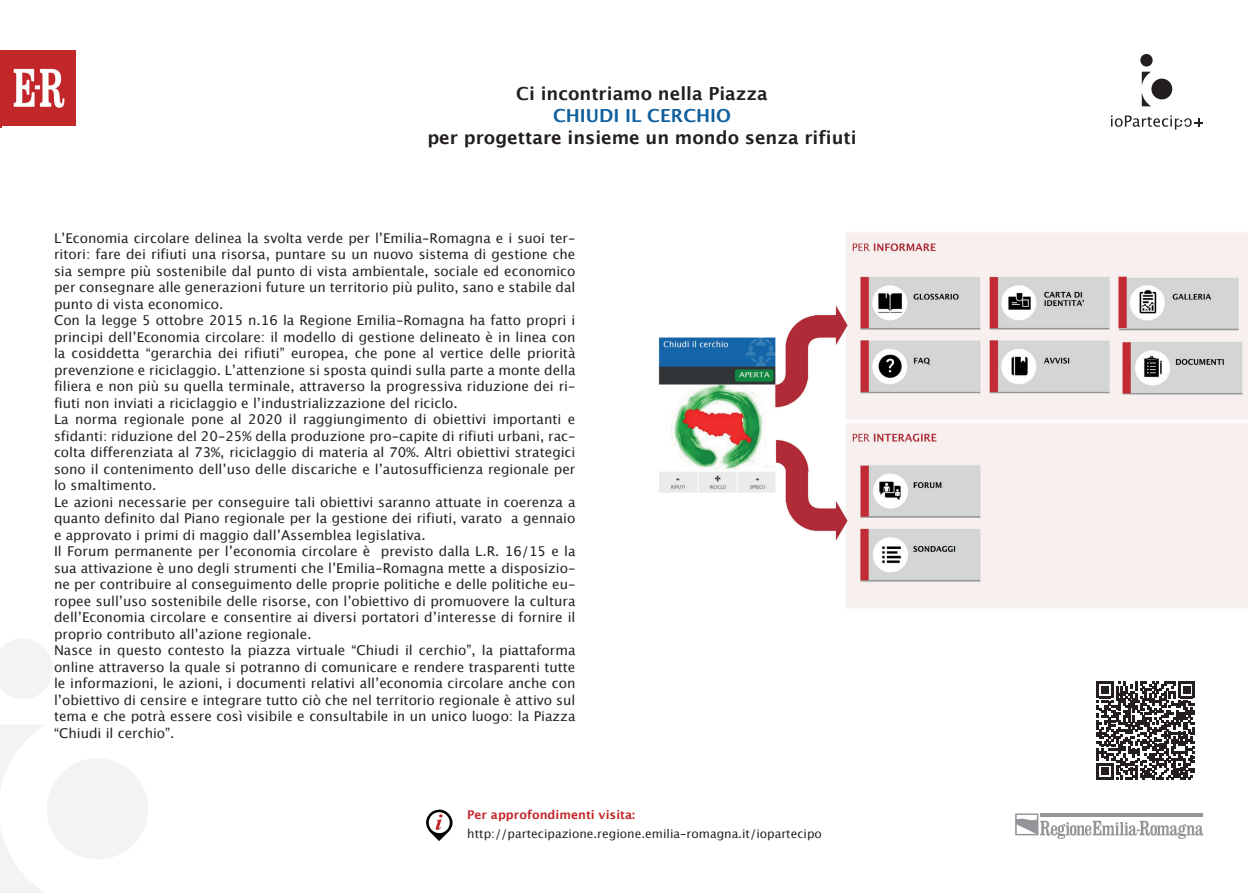
<style>
.page{position:relative;width:1259px;height:893px;background:#fff}
.page>*{position:absolute;margin:0;border:0;box-sizing:border-box;transform-origin:0 0}
.t1{font:700 18px "Lucida Grande";color:#231f20}
.t2{font:700 18px "Lucida Grande";color:#10609e}
.t3{font:13.5px/16.5px "Lucida Grande";color:#231f20}
.t4{font:12px "Lucida Grande";color:#231f20}
.t5{font:700 12px "Lucida Grande";color:#c12629}
</style>
<div class="page">
<svg style="left:0;top:639px;width:52px;height:60px"></svg>
<div style="left:47px;top:758px;width:101px;height:101px;background:#f2f3f4;border-radius:50%"></div>
<svg style="left:0;top:725px;width:44px;height:63px"></svg>
<svg style="left:0;top:829px;width:44px;height:64px"></svg>
<img style="left:0;top:50px;width:75px;height:76px">
<svg style="left:1111px;top:116px;width:92px;height:14px"></svg>
<svg style="left:1140px;top:54px;width:12px;height:12px"></svg>
<div style="left:1151px;top:79px;width:21px;height:20px;background:#231f20;border-radius:50%"></div>
<svg style="left:1141px;top:72px;width:10px;height:14px"></svg>
<svg style="left:1141px;top:92px;width:10px;height:14px"></svg>
<svg style="left:1015px;top:813px;width:188px;height:26px"></svg>
<img style="left:658px;top:232px;width:589px;height:376px">
<svg style="left:1096px;top:681px;width:99px;height:99px"></svg>
<hr style="left:0;top:52px;width:1px;height:75px;background:#c22629">
<svg style="left:426px;top:809px;width:27px;height:32px"></svg>
<h1 class="t1" style="left:516px;top:82px;width:253px">Ci incontriamo nella Piazza</h1>
<h1 class="t2" style="left:553px;top:103px;width:179px">CHIUDI IL CERCHIO</h1>
<h1 class="t1" style="left:427px;top:125px;width:431px">per progettare insieme un mondo senza rifiuti</h1>
<p class="t3" style="left:54px;top:230px;width:523px">L’Economia circolare delinea la svolta verde per l’Emilia-Romagna e i suoi ter&shy;ritori: fare dei rifiuti una risorsa, puntare su un nuovo sistema di gestione che sia sempre più sostenibile dal punto di vista ambientale, sociale ed economico per consegnare alle generazioni future un territorio più pulito, sano e stabile dal punto di vista economico.<br>Con la legge 5 ottobre 2015 n.16 la Regione Emilia-Romagna ha fatto propri i principi dell’Economia circolare: il modello di gestione delineato è in linea con la cosiddetta “gerarchia dei rifiuti” europea, che pone al vertice delle priorità prevenzione e riciclaggio. L’attenzione si sposta quindi sulla parte a monte della filiera e non più su quella terminale, attraverso la progressiva riduzione dei ri&shy;fiuti non inviati a riciclaggio e l’industrializzazione del riciclo.<br>La norma regionale pone al 2020 il raggiungimento di obiettivi importanti e sfidanti: riduzione del 20-25% della produzione pro-capite di rifiuti urbani, rac&shy;colta differenziata al 73%, riciclaggio di materia al 70%. Altri obiettivi strategici sono il contenimento dell’uso delle discariche e l’autosufficienza regionale per lo smaltimento.<br>Le azioni necessarie per conseguire tali obiettivi saranno attuate in coerenza a quanto definito dal Piano regionale per la gestione dei rifiuti, varato a gennaio e approvato i primi di maggio dall’Assemblea legislativa.<br>Il Forum permanente per l’economia circolare è previsto dalla L.R. 16/15 e la sua attivazione è uno degli strumenti che l’Emilia-Romagna mette a disposizio&shy;ne per contribuire al conseguimento delle proprie politiche e delle politiche eu&shy;ropee sull’uso sostenibile delle risorse, con l’obiettivo di promuovere la cultura dell’Economia circolare e consentire ai diversi portatori d’interesse di fornire il proprio contributo all’azione regionale.<br>Nasce in questo contesto la piazza virtuale “Chiudi il cerchio”, la piattaforma online attraverso la quale si potranno di comunicare e rendere trasparenti tutte le informazioni, le azioni, i documenti relativi all’economia circolare anche con l’obiettivo di censire e integrare tutto ciò che nel territorio regionale è attivo sul tema e che potrà essere così visibile e consultabile in un unico luogo: la Piazza “Chiudi il cerchio”.</p>
<p class="t5" style="left:467px;top:806px;width:169px">Per approfondimenti visita:</p>
<p class="t4" style="left:467px;top:826px;width:356px">http://partecipazione.regione.emilia-romagna.it/iopartecipo</p>
</div>
